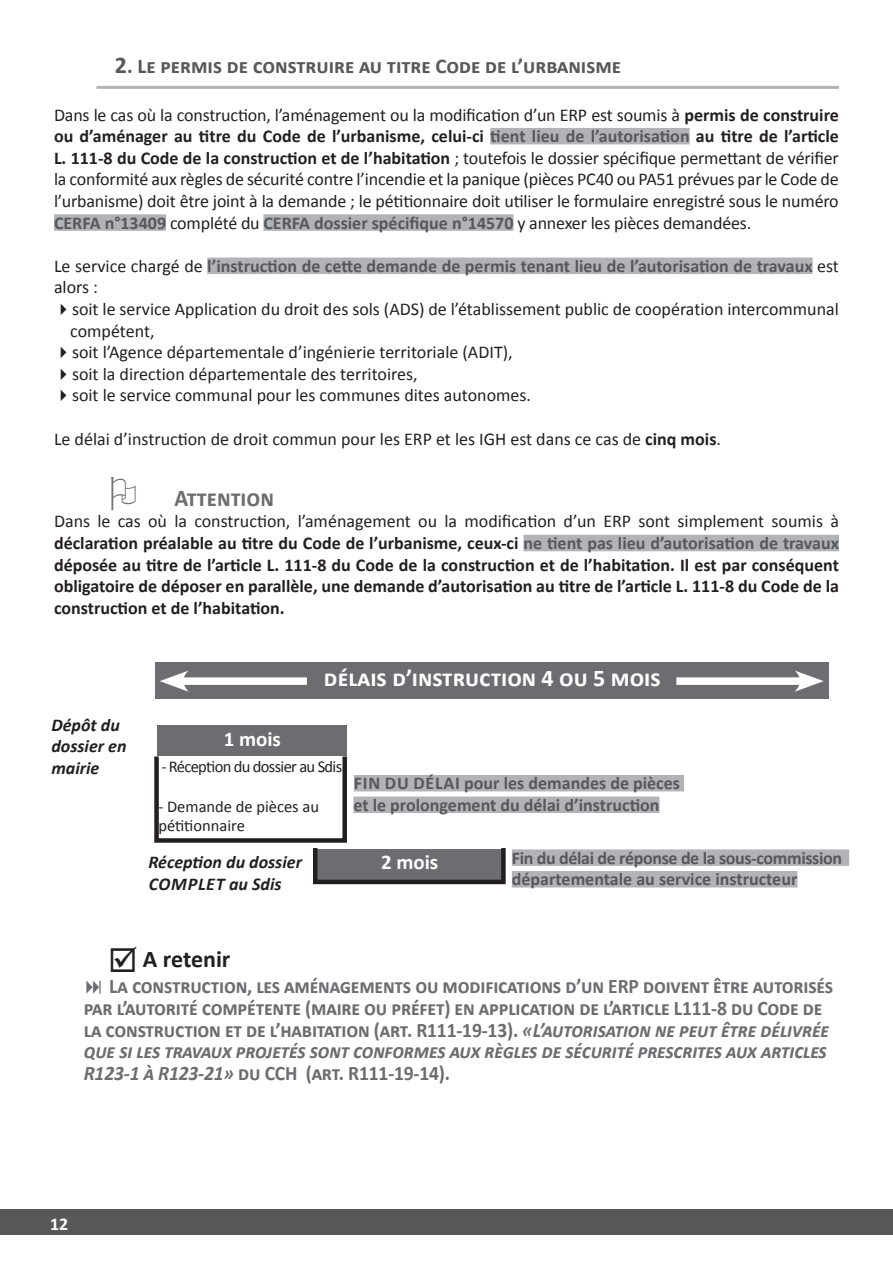
<style>
.page{position:relative;width:893px;height:1263px;background:#fff}
.page>*{position:absolute;margin:0;border:0;box-sizing:border-box;transform-origin:0 0}
.texte{font:700 24.15px "Calibri";color:#6c6d70;scale:.95 1}
.t1{font:700 24px "Calibri";color:#fff}
.texte-2{font:700 24px "Calibri";color:#231f20}
.titre_1{font:700 21px "Calibri";color:#57585a}
.texte-3{font:700 21px "Calibri";color:#fff}
.t2{font:700 20.7px/21.6px "Calibri";letter-spacing:-.01em;color:#6c6d70;scale:.95 1}
.texte-4{font:18px/21.6px "Calibri";color:#231f20;text-align:justify}
.texte-5{font:700 18px/21.6px "Calibri";color:#231f20;text-align:justify}
.texte-6{font:700 18px/21.6px "Calibri";letter-spacing:.04em;color:#57585a}
.texte-7{font:italic 700 18px/21.6px "Calibri";color:#231f20}
.texte-8{font:italic 700 18px "Calibri";letter-spacing:.035em;color:#231f20}
.t3{font:700 18px "Calibri";color:#fff}
.texte-9{font:16.5px/19.8px "Calibri";color:#231f20}
.s1{font-size:24px}
.s2{font-weight:700}
.s3{font-weight:700;color:#57585a}
.s4{font-weight:400;color:#231f20}
.s5{font-weight:400}
.s6{color:#57585a}
.s7{font-style:italic}
</style>
<div class="page">
<div style="left:0;top:1209px;width:893px;height:26px;background:#57585a"></div>
<hr style="left:97px;top:86px;width:742px;height:3px;background:#b2b3b7">
<div style="left:490px;top:128px;width:200px;height:16px;background:#b2b3b7"></div>
<div style="left:54px;top:214px;width:112px;height:17px;background:#b2b3b7"></div>
<div style="left:263px;top:214px;width:250px;height:17px;background:#b2b3b7"></div>
<div style="left:207px;top:258px;width:606px;height:16px;background:#b2b3b7"></div>
<div style="left:523px;top:535px;width:316px;height:16px;background:#b2b3b7"></div>
<div style="left:157px;top:726px;width:190px;height:30px;background:#6c6d70"></div>
<div style="left:315px;top:849px;width:189px;height:30px;background:#6c6d70"></div>
<div style="left:512px;top:849px;width:337px;height:17px;background:#b2b3b7"></div>
<div style="left:512px;top:871px;width:285px;height:16px;background:#b2b3b7"></div>
<div style="left:354px;top:775px;width:330px;height:16px;background:#b2b3b7"></div>
<div style="left:353px;top:796px;width:306px;height:17px;background:#b2b3b7"></div>
<div style="left:156px;top:662px;width:673px;height:36px;background:#6c6d70"></div>
<div style="left:177px;top:677px;width:130px;height:8px;background:#fff"></div>
<svg style="left:160px;top:670px;width:29px;height:22px"></svg>
<div style="left:676px;top:677px;width:131px;height:8px;background:#fff"></div>
<svg style="left:794px;top:670px;width:30px;height:22px"></svg>
<div style="left:313px;top:846px;width:193px;height:38px;border:4px solid #231f20"></div>
<div style="left:154px;top:754px;width:193px;height:89px;border:4px solid #231f20"></div>
<p class="titre_1" style="left:115px;top:52px;width:508px"><span class="s1">2</span>. Le permis de construire au titre Code de l’urbanisme</p>
<p class="texte-4" style="left:54px;top:104px;width:786px">Dans le cas où la construction, l’aménagement ou la modification d’un ERP est soumis à <span class="s2">permis de construire ou d’aménager au titre du Code de l’urbanisme, celui-ci</span> <span class="s3">tient lieu de l’autorisation</span> <span class="s2">au titre de l’article L. 111-8 du Code de la construction et de l’habitation</span> ; toutefois le dossier spécifique permettant de vérifier la conformité aux règles de sécurité contre l’incendie et la panique (pièces PC40 ou PA51 prévues par le Code de l’urbanisme) doit être joint à la demande ; le pétitionnaire doit utiliser le formulaire enregistré sous le numéro <span class="s3">CERFA n°13409</span> complété du <span class="s3">CERFA dossier spécifique n°14570</span> y annexer les pièces demandées.</p>
<p class="texte-6" style="left:54px;top:255px;width:786px"><span class="s4">Le service chargé de</span> l’instruction de cette demande de permis tenant lieu de l’autorisation de travaux <span class="s4">est alors :</span></p>
<p class="texte-4" style="left:70px;top:298px;width:770px;text-indent:-16px">✔soit le service Application du droit des sols (ADS) de l’établissement public de coopération intercommunal compétent,</p>
<p class="texte-4" style="left:54px;top:341px;width:460px">✔soit l’Agence départementale d’ingénierie territoriale (ADIT),</p>
<p class="texte-4" style="left:54px;top:363px;width:365px">✔soit la direction départementale des territoires,</p>
<p class="texte-4" style="left:54px;top:385px;width:479px">✔soit le service communal pour les communes dites autonomes.</p>
<p class="texte-4" style="left:54px;top:428px;width:669px">Le délai d’instruction de droit commun pour les ERP et les IGH est dans ce cas de <span class="s2">cinq mois</span>.</p>
<p class="texte" style="left:175px;top:482px;width:106px">Attention</p>
<p class="texte-5" style="left:54px;top:511px;width:786px"><span class="s5">Dans le cas où la construction, l’aménagement ou la modification d’un ERP sont simplement soumis à </span>déclaration préalable au titre du Code de l’urbanisme, ceux-ci <span class="s6">ne tient pas lieu d’autorisation de travaux </span>déposée au titre de l’article L. 111-8 du Code de la construction et de l’habitation. Il est par conséquent obligatoire de déposer en parallèle, une demande d’autorisation au titre de l’article L. 111-8 du Code de la construction et de l’habitation.</p>
<p class="texte-7" style="left:51px;top:714px;width:77px">Dépôt du dossier en mairie</p>
<p class="texte-3" style="left:224px;top:726px;width:59px">1 mois</p>
<p class="t1" style="left:324px;top:663px;width:338px">délais d’instruction 4 ou 5 mois</p>
<p class="texte-9" style="left:161px;top:757px;width:182px">- Réception du dossier au Sdis</p>
<p class="texte-9" style="left:158px;top:796px;width:162px">- Demande de pièces au pétitionnaire</p>
<p class="texte-6" style="left:354px;top:772px;width:328px">FIN DU DÉLAI pour les demandes de pièces</p>
<p class="texte-6" style="left:353px;top:794px;width:307px">et le prolongement du délai d’instruction</p>
<p class="texte-7" style="left:148px;top:851px;width:156px">Réception du dossier</p>
<p class="texte-3" style="left:381px;top:849px;width:59px">2 mois</p>
<p class="texte-8" style="left:149px;top:872px;width:134px">COMPLET au Sdis</p>
<p class="texte-6" style="left:512px;top:847px;width:332px">Fin du délai de réponse de la sous-commission départementale au service instructeur</p>
<p class="texte-2" style="left:108px;top:944px;width:124px">☑ A retenir</p>
<p class="t2" style="left:84px;top:976px;width:790px;text-indent:26px">La construction, les aménagements ou modifications d’un ERP doivent être autorisés par l’autorité compétente (maire ou préfet) en application de l’article L111-8 du Code de la construction et de l’habitation (art. R111-19-13). <span class="s7">«L’autorisation ne peut être délivrée que si les travaux projetés sont conformes aux règles de sécurité prescrites aux articles R123-1 à R123-21»</span> du CCH (art. R111-19-14).</p>
<p class="t3" style="left:50px;top:1212px;width:20px">12</p>
</div>
